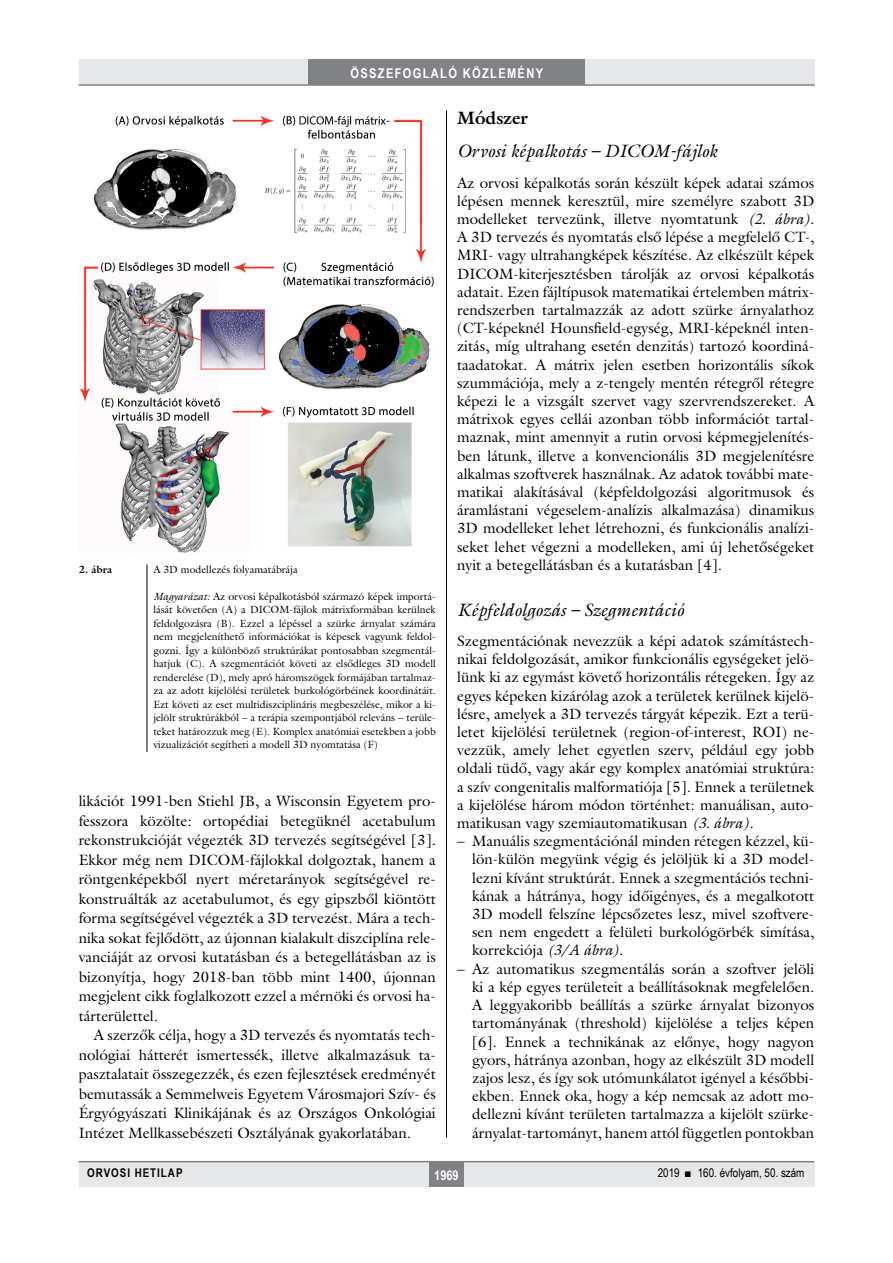
<style>
.page{position:relative;width:893px;height:1263px;background:#fff}
.page>*{position:absolute;margin:0;border:0;box-sizing:border-box;transform-origin:0 0}
.alcimkurziv{font:italic 18px "Galliard Reg";color:#000}
.alcimbold{font:700 18px "Galliard Reg";color:#000}
.Body_tompa{font:15px/18.1px "Galliard Reg";color:#000;text-align:justify}
.Body_Text{font:15px/19.5px "Galliard Reg";color:#000;text-align:justify}
.rovatcim_jo{font:700 13.5px "Arial Narrow";letter-spacing:.1em;color:#fff}
.oldalszam{font:700 13.5px "Arial Narrow";color:#fff}
.pagina{font:12px "Arial Narrow";color:#000}
.pagina-2{font:700 12px "Arial Narrow";letter-spacing:.08em;color:#000}
.kepalairas2{font:10.5px/13.5px "Galliard Reg";color:#000;text-align:justify}
.kepalairas1{font:700 10.5px "Galliard Reg";color:#000}
.s1{font-style:italic}
</style>
<div class="page">
<div style="left:79px;top:1161px;width:735px;height:25px;background:#e6e7e8"></div>
<div style="left:429px;top:1161px;width:34px;height:25px;background:#808285"></div>
<hr style="left:79px;top:1161px;width:735px;height:1px;background:#808285">
<div style="left:79px;top:60px;width:735px;height:25px;background:#e6e7e8"></div>
<div style="left:308px;top:60px;width:277px;height:25px;background:#808285"></div>
<hr style="left:79px;top:84px;width:736px;height:2px;background:#808285">
<hr style="left:446px;top:111px;width:1px;height:1026px;background:#000">
<img style="left:79px;top:115px;width:355px;height:437px">
<hr style="left:147px;top:564px;width:1px;height:188px;background:#000">
<p class="rovatcim_jo" style="left:350px;top:63px;width:194px">ÖSSZEFOGLALÓ KÖZLEMÉNY</p>
<p class="kepalairas1" style="left:79px;top:562px;width:35px">2. ábra</p>
<p class="kepalairas2" style="left:153px;top:562px;width:146px">A 3D modellezés folyamatábrája</p>
<p class="kepalairas2" style="left:153px;top:589px;width:284px"><span class="s1">Magyarázat:</span> Az orvosi képalkotásból származó képek importá&shy;lását követően (A) a DICOM-fájlok mátrixformában kerülnek feldolgozásra (B). Ezzel a lépéssel a szürke árnyalat számára nem megjeleníthető információkat is képesek vagyunk feldol&shy;gozni. Így a különböző struktúrákat pontosabban szegmentál&shy;hatjuk (C). A szegmentációt követi az elsődleges 3D modell renderelése (D), mely apró háromszögek formájában tartalmaz&shy;za az adott kijelölési területek burkológörbéinek koordinátáit.<br>Ezt követi az eset multidiszciplináris megbeszélése, mikor a ki&shy;jelölt struktúrákból – a terápia szempontjából releváns – terüle&shy;teket határozzuk meg (E). Komplex anatómiai esetekben a jobb vizualizációt segítheti a modell 3D nyomtatása (F)</p>
<p class="Body_Text" style="left:79px;top:791px;width:359px">likációt 1991-ben Stiehl JB, a Wisconsin Egyetem pro&shy;fesszora közölte: ortopédiai betegüknél acetabulum rekonstrukcióját végezték 3D tervezés segítségével [3].<br>Ekkor még nem DICOM-fájlokkal dolgoztak, hanem a röntgenképekből nyert méretarányok segítségével re&shy;konstruálták az acetabulumot, és egy gipszből kiöntött forma segítségével végezték a 3D tervezést. Mára a tech&shy;nika sokat fejlődött, az újonnan kialakult diszciplína rele&shy;vanciáját az orvosi kutatásban és a betegellátásban az is bizonyítja, hogy 2018-ban több mint 1400, újonnan megjelent cikk foglalkozott ezzel a mérnöki és orvosi ha&shy;tárterülettel.</p>
<p class="Body_Text" style="left:79px;top:1025px;width:359px;text-indent:15px">A szerzők célja, hogy a 3D tervezés és nyomtatás tech&shy;nológiai hátterét ismertessék, illetve alkalmazásuk ta&shy;pasztalatait összegezzék, és ezen fejlesztések eredményét bemutassák a Semmelweis Egyetem Városmajori Szív- és Érgyógyászati Klinikájának és az Országos Onkológiai Intézet Mellkassebészeti Osztályának gyakorlatában.</p>
<p class="alcimbold" style="left:457px;top:106px;width:72px">Módszer</p>
<p class="alcimkurziv" style="left:457px;top:140px;width:262px">Orvosi képalkotás – DICOM-fájlok</p>
<p class="Body_tompa" style="left:457px;top:173px;width:359px">Az orvosi képalkotás során készült képek adatai számos lépésen mennek keresztül, mire személyre szabott 3D modelleket tervezünk, illetve nyomtatunk <span class="s1">(2. ábra)</span>.<br>A 3D tervezés és nyomtatás első lépése a megfelelő CT-, MRI- vagy ultrahangképek készítése. Az elkészült képek DICOM-kiterjesztésben tárolják az orvosi képalkotás adatait. Ezen fájltípusok matematikai értelemben mátrix&shy;rendszerben tartalmazzák az adott szürke árnyalathoz (CT-képeknél Hounsfield-egység, MRI-képeknél inten&shy;zitás, míg ultrahang esetén denzitás) tartozó koordiná&shy;taadatokat. A mátrix jelen esetben horizontális síkok szummációja, mely a z-tengely mentén rétegről rétegre képezi le a vizsgált szervet vagy szervrendszereket. A mátrixok egyes cellái azonban több információt tartal&shy;maznak, mint amennyit a rutin orvosi képmegjelenítés&shy;ben látunk, illetve a konvencionális 3D megjelenítésre alkalmas szoftverek használnak. Az adatok további mate&shy;matikai alakításával (képfeldolgozási algoritmusok és áramlástani végeselem-analízis alkalmazása) dinamikus 3D modelleket lehet létrehozni, és funkcionális analízi&shy;seket lehet végezni a modelleken, ami új lehetőségeket nyit a betegellátásban és a kutatásban [4].</p>
<p class="alcimkurziv" style="left:457px;top:598px;width:228px">Képfeldolgozás – Szegmentáció</p>
<p class="Body_tompa" style="left:457px;top:631px;width:359px">Szegmentációnak nevezzük a képi adatok számítástech&shy;nikai feldolgozását, amikor funkcionális egységeket jelö&shy;lünk ki az egymást követő horizontális rétegeken. Így az egyes képeken kizárólag azok a területek kerülnek kijelö&shy;lésre, amelyek a 3D tervezés tárgyát képezik. Ezt a terü&shy;letet kijelölési területnek (region-of-interest, ROI) ne&shy;vezzük, amely lehet egyetlen szerv, például egy jobb oldali tüdő, vagy akár egy komplex anatómiai struktúra: a szív congenitalis malformatiója [5]. Ennek a területnek a kijelölése három módon történhet: manuálisan, auto&shy;matikusan vagy szemiautomatikusan <span class="s1">(3. ábra).</span></p>
<p class="Body_tompa" style="left:472px;top:832px;width:344px;text-indent:-15px">– Manuális szegmentációnál minden rétegen kézzel, kü&shy;lön-külön megyünk végig és jelöljük ki a 3D model&shy;lezni kívánt struktúrát. Ennek a szegmentációs techni&shy;kának a hátránya, hogy időigényes, és a megalkotott 3D modell felszíne lépcsőzetes lesz, mivel szoftvere&shy;sen nem engedett a felületi burkológörbék simítása, korrekciója <span class="s1">(3/A ábra)</span>.</p>
<p class="Body_tompa" style="left:472px;top:959px;width:344px;text-indent:-15px">– Az automatikus szegmentálás során a szoftver jelöli ki a kép egyes területeit a beállításoknak megfelelően.<br>A leggyakoribb beállítás a szürke árnyalat bizonyos tartományának (threshold) kijelölése a teljes képen [6]. Ennek a technikának az előnye, hogy nagyon gyors, hátránya azonban, hogy az elkészült 3D modell zajos lesz, és így sok utómunkálatot igényel a későbbi&shy;ekben. Ennek oka, hogy a kép nemcsak az adott mo&shy;dellezni kívánt területen tartalmazza a kijelölt szürke&shy;árnyalat-tartományt, hanem attól független pontokban</p>
<p class="pagina-2" style="left:87px;top:1164px;width:97px">ORVOSI HETILAP</p>
<p class="oldalszam" style="left:434px;top:1165px;width:26px">1969</p>
<p class="pagina" style="left:658px;top:1164px;width:148px">2019 ■ 160. évfolyam, 50. szám</p>
</div>
